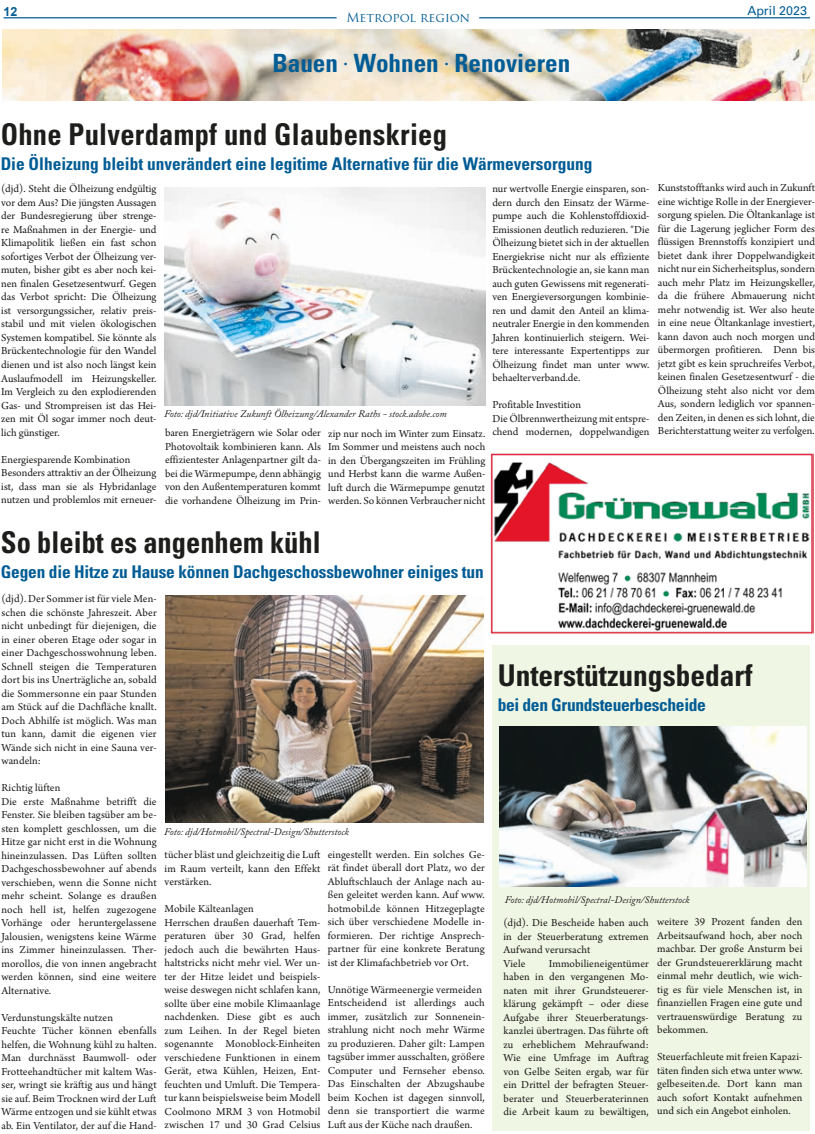
<style>
.page{position:relative;width:815px;height:1134px;background:#fff}
.page>*{position:absolute;margin:0;border:0;box-sizing:border-box;transform-origin:0 0}
.t1{font:700 condensed 30px "Univers LT";color:#1d1d1b;scale:.95 1}
.t2{font:700 condensed 30px "Univers LT";color:#1d1d1b}
.t3{font:700 condensed 25.12px "Univers LT";color:#005c95}
.t4{font:700 condensed 17.5px "Univers LT";letter-spacing:-.01em;color:#005c95}
.t5{font:12.5px "Trajan Pro";color:#005c95}
.t6{font:12.5px "Univers LT";color:#005c95}
.t7{font:700 12.5px "Arial";color:#005c95}
.t8{font:11.25px/13.5px "Arno Pro";letter-spacing:.005em;color:#1d1d1b;text-align:justify}
.t9{font:italic 10px "Adobe Caslon Pro";color:#1d1d1b}
.s1{font-family:"Minion Pro";font-weight:400;font-stretch:normal}
</style>
<div class="page">
<hr style="left:479px;top:17px;width:331px;height:1px;background:#005c95">
<hr style="left:4px;top:17px;width:333px;height:1px;background:#005c95">
<img style="left:3px;top:30px;width:812px;height:70px">
<img style="left:490px;top:454px;width:324px;height:180px">
<img style="left:164px;top:187px;width:321px;height:218px">
<img style="left:165px;top:595px;width:319px;height:227px">
<div style="left:492px;top:645px;width:318px;height:485px;background:#f0f6e4"></div>
<img style="left:499px;top:726px;width:307px;height:161px">
<p class="t7" style="left:4px;top:3px;width:15px">12</p>
<p class="t6" style="left:747px;top:4px;width:61px">April 2023</p>
<h2 class="t3" style="left:272px;top:47px;width:299px">Bauen <span class="s1">.</span> Wohnen <span class="s1">.</span> Renovieren</h2>
<p class="t5" style="left:346px;top:10px;width:125px">Metropol region</p>
<h1 class="t1" style="left:1px;top:116px;width:471px">Ohne Pulverdampf und Glaubenskrieg</h1>
<h3 class="t4" style="left:1px;top:153px;width:593px">Die Ölheizung bleibt unverändert eine legitime Alternative für die Wärmeversorgung</h3>
<p class="t8" style="left:1px;top:183px;width:157px">(djd). Steht die Ölheizung endgültig vor dem Aus? Die jüngsten Aussagen der Bundesregierung über strenge&shy;re Maßnahmen in der Energie- und Klimapolitik ließen ein fast schon sofortiges Verbot der Ölheizung ver&shy;muten, bisher gibt es aber noch kei&shy;nen finalen Gesetzesentwurf. Gegen das Verbot spricht: Die Ölheizung ist versorgungssicher, relativ preis&shy;stabil und mit vielen ökologischen Systemen kompatibel. Sie könnte als Brückentechnologie für den Wandel dienen und ist also noch längst kein Auslaufmodell im Heizungskeller.<br>Im Vergleich zu den explodierenden Gas- und Strompreisen ist das Hei&shy;zen mit Öl sogar immer noch deut&shy;lich günstiger.</p>
<p class="t8" style="left:1px;top:453px;width:157px;text-align:left">Energiesparende Kombination Besonders attraktiv an der Ölheizung ist, dass man sie als Hybridanlage nutzen und problemlos mit erneuer-</p>
<p class="t8" style="left:492px;top:183px;width:159px">nur wertvolle Energie einsparen, son&shy;dern durch den Einsatz der Wärme&shy;pumpe auch die Kohlenstoffdioxid-Emissionen deutlich reduzieren. "Die Ölheizung bietet sich in der aktuellen Energiekrise nicht nur als effiziente Brückentechnologie an, sie kann man auch guten Gewissens mit regenerati&shy;ven Energieversorgungen kombinie&shy;ren und damit den Anteil an klima&shy;neutraler Energie in den kommenden Jahren kontinuierlich steigern. Wei&shy;tere interessante Expertentipps zur Ölheizung findet man unter www. behaelterverband.de.</p>
<p class="t8" style="left:492px;top:399px;width:159px;text-align:left">Profitable Investition<br>Die Ölbrennwertheizung mit entspre&shy;chend modernen, doppelwandigen</p>
<p class="t9" style="left:164px;top:408px;width:284px">Foto: djd/Initiative Zukunft Ölheizung/Alexander Raths - stock.adobe.com</p>
<p class="t8" style="left:165px;top:427px;width:157px">baren Energieträgern wie Solar oder Photovoltaik kombinieren kann. Als effizientester Anlagenpartner gilt da&shy;bei die Wärmepumpe, denn abhängig von den Außentemperaturen kommt die vorhandene Ölheizung im Prin-</p>
<p class="t8" style="left:328px;top:427px;width:159px">zip nur noch im Winter zum Einsatz.<br>Im Sommer und meistens auch noch in den Übergangszeiten im Frühling und Herbst kann die warme Außen&shy;luft durch die Wärmepumpe genutzt werden. So können Verbraucher nicht</p>
<p class="t8" style="left:658px;top:182px;width:159px">Kunststofftanks wird auch in Zukunft eine wichtige Rolle in der Energiever&shy;sorgung spielen. Die Öltankanlage ist für die Lagerung jeglicher Form des flüssigen Brennstoffs konzipiert und bietet dank ihrer Doppelwandigkeit nicht nur ein Sicherheitsplus, sondern auch mehr Platz im Heizungskeller, da die frühere Abmauerung nicht mehr notwendig ist. Wer also heute in eine neue Öltankanlage investiert, kann davon auch noch morgen und übermorgen profitieren. Denn bis jetzt gibt es kein spruchreifes Verbot, keinen finalen Gesetzesentwurf - die Ölheizung steht also nicht vor dem Aus, sondern lediglich vor spannen&shy;den Zeiten, in denen es sich lohnt, die Berichterstattung weiter zu verfolgen.</p>
<h1 class="t1" style="left:1px;top:524px;width:338px">So bleibt es angenhem kühl</h1>
<h3 class="t4" style="left:1px;top:561px;width:484px">Gegen die Hitze zu Hause können Dachgeschossbewohner einiges tun</h3>
<p class="t8" style="left:1px;top:593px;width:157px">(djd). Der Sommer ist für viele Men&shy;schen die schönste Jahreszeit. Aber nicht unbedingt für diejenigen, die in einer oberen Etage oder sogar in einer Dachgeschosswohnung leben.<br>Schnell steigen die Temperaturen dort bis ins Unerträgliche an, sobald die Sommersonne ein paar Stunden am Stück auf die Dachfläche knallt.<br>Doch Abhilfe ist möglich. Was man tun kann, damit die eigenen vier Wände sich nicht in eine Sauna ver&shy;wandeln:</p>
<p class="t8" style="left:1px;top:782px;width:157px;text-align:left">Richtig lüften<br>Die erste Maßnahme betrifft die<br>Fenster. Sie bleiben tagsüber am be&shy;sten komplett geschlossen, um die<br>Hitze gar nicht erst in die Wohnung hineinzulassen. Das Lüften sollten<br>Dachgeschossbewohner auf abends verschieben, wenn die Sonne nicht mehr scheint. Solange es draußen noch hell ist, helfen zugezogene<br>Vorhänge oder heruntergelassene<br>Jalousien, wenigstens keine Wärme ins Zimmer hineinzulassen. Ther&shy;morollos, die von innen angebracht werden können, sind eine weitere<br>Alternative.</p>
<p class="t8" style="left:1px;top:1011px;width:157px;text-align:left">Verdunstungskälte nutzen<br>Feuchte Tücher können ebenfalls helfen, die Wohnung kühl zu halten.<br>Man durchnässt Baumwoll- oder Frotteehandtücher mit kaltem Was&shy;ser, wringt sie kräftig aus und hängt sie auf. Beim Trocknen wird der Luft Wärme entzogen und sie kühlt etwas ab. Ein Ventilator, der auf die Hand-</p>
<p class="t9" style="left:164px;top:826px;width:186px">Foto: djd/Hotmobil/Spectral-Design/Shutterstock</p>
<p class="t8" style="left:328px;top:848px;width:159px">eingestellt werden. Ein solches Ge&shy;rät findet überall dort Platz, wo der Abluftschlauch der Anlage nach au&shy;ßen geleitet werden kann. Auf www. hotmobil.de können Hitzegeplagte sich über verschiedene Modelle in&shy;formieren. Der richtige Ansprech&shy;partner für eine konkrete Beratung ist der Klimafachbetrieb vor Ort.</p>
<p class="t8" style="left:328px;top:983px;width:159px;text-align:left">Unnötige Wärmeenergie vermeiden Entscheidend ist allerdings auch immer, zusätzlich zur Sonnenein&shy;strahlung nicht noch mehr Wärme zu produzieren. Daher gilt: Lampen tagsüber immer ausschalten, größere Computer und Fernseher ebenso.<br>Das Einschalten der Abzugshaube beim Kochen ist dagegen sinnvoll, denn sie transportiert die warme Luft aus der Küche nach draußen.</p>
<p class="t8" style="left:165px;top:849px;width:157px">tücher bläst und gleichzeitig die Luft im Raum verteilt, kann den Effekt verstärken.</p>
<p class="t8" style="left:165px;top:903px;width:157px;text-align:left">Mobile Kälteanlagen<br>Herrschen draußen dauerhaft Tem&shy;peraturen über 30 Grad, helfen jedoch auch die bewährten Haus&shy;haltstricks nicht mehr viel. Wer un&shy;ter der Hitze leidet und beispiels&shy;weise deswegen nicht schlafen kann, sollte über eine mobile Klimaanlage nachdenken. Diese gibt es auch zum Leihen. In der Regel bieten sogenannte Monoblock-Einheiten verschiedene Funktionen in einem<br>Gerät, etwa Kühlen, Heizen, Ent&shy;feuchten und Umluft. Die Tempera&shy;tur kann beispielsweise beim Modell<br>Coolmono MRM 3 von Hotmobil zwischen 17 und 30 Grad Celsius</p>
<h1 class="t2" style="left:498px;top:657px;width:256px">Unterstützungsbedarf</h1>
<h3 class="t4" style="left:498px;top:694px;width:210px">bei den Grundsteuerbescheide</h3>
<p class="t9" style="left:505px;top:893px;width:186px">Foto: djd/Hotmobil/Spectral-Design/Shutterstock</p>
<p class="t8" style="left:504px;top:916px;width:147px;text-align:left">(djd). Die Bescheide haben auch in der Steuerberatung extremen<br>Aufwand verursacht<br>Viele</p>
<p class="t8" style="left:504px;top:957px;width:147px;text-indent:45px">Immobilieneigentümer haben in den vergangenen Mo&shy;naten mit ihrer Grundsteuerer&shy;klärung gekämpft – oder diese Aufgabe ihrer Steuerberatungs&shy;kanzlei übertragen. Das führte oft zu erheblichem Mehraufwand:<br>Wie eine Umfrage im Auftrag von Gelbe Seiten ergab, war für ein Drittel der befragten Steuer&shy;berater und Steuerberaterinnen die Arbeit kaum zu bewältigen,</p>
<p class="t8" style="left:657px;top:916px;width:147px">weitere 39 Prozent fanden den Arbeitsaufwand hoch, aber noch machbar. Der große Ansturm bei der Grundsteuererklärung macht einmal mehr deutlich, wie wich&shy;tig es für viele Menschen ist, in finanziellen Fragen eine gute und vertrauenswürdige Beratung zu bekommen.</p>
<p class="t8" style="left:657px;top:1051px;width:147px">Steuerfachleute mit freien Kapazi&shy;täten finden sich etwa unter www. gelbeseiten.de. Dort kann man auch sofort Kontakt aufnehmen und sich ein Angebot einholen.</p>
</div>
